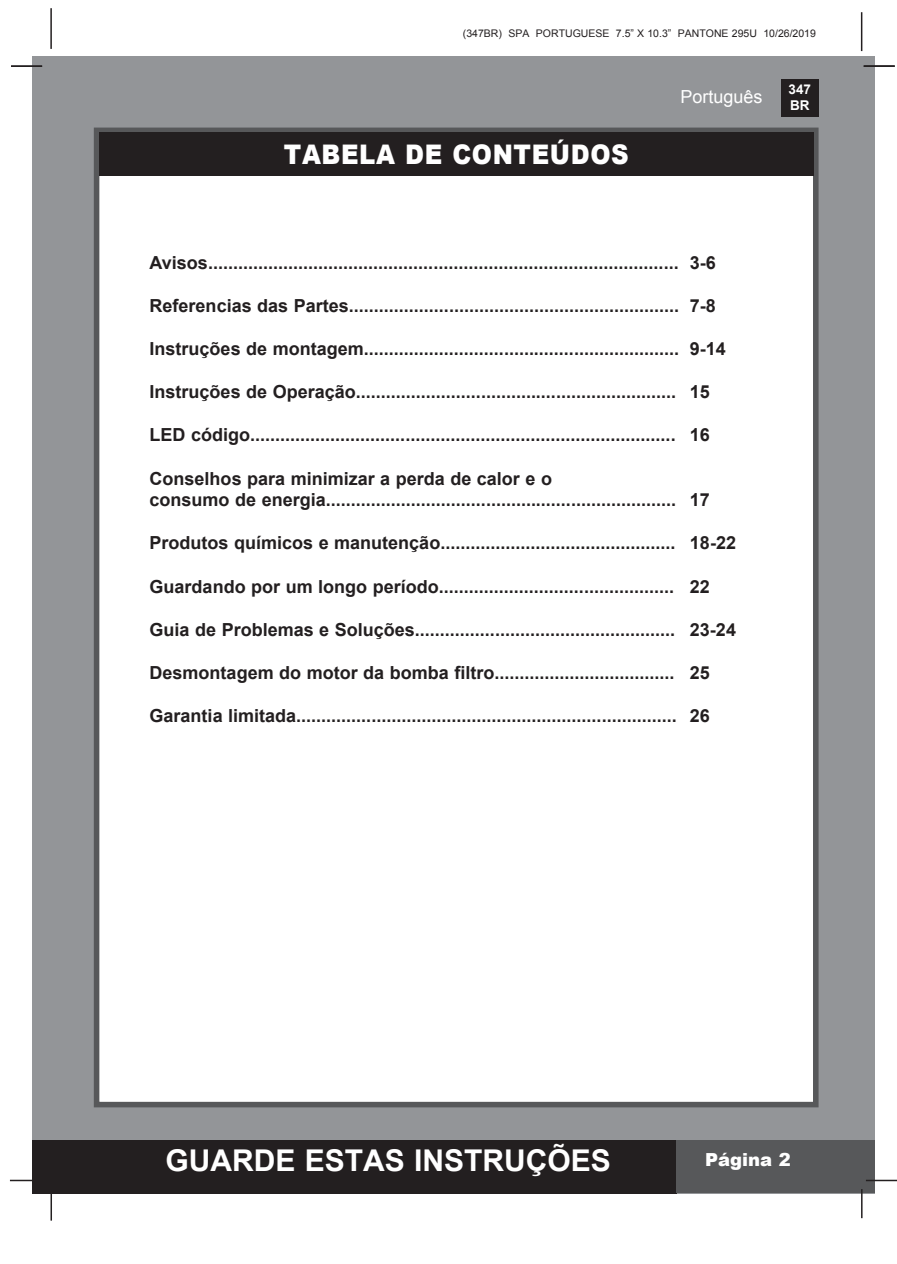
<style>
.page{position:relative;width:897px;height:1264px;background:#fff}
.page>*{position:absolute;margin:0;border:0;box-sizing:border-box;transform-origin:0 0}
.t1{font:700 30px "Arial";color:#fff}
.t2{font:900 27px "Arial";letter-spacing:.025em;color:#fff;scale:.9 1}
.t3{font:700 18px "Arial";color:#231f20}
.t4{font:18px "Arial";color:#fff}
.t5{font:900 18px "Arial";color:#fff}
.t6{font:700 13.5px/16.2px "Arial";color:#fff}
.t7{font:10.5px "Arial";color:#231f20}
</style>
<div class="page">
<div style="left:33px;top:56px;width:842px;height:1137px;background:#939598"></div>
<div style="left:780px;top:79px;width:38px;height:38px;background:#231f20"></div>
<hr style="left:50px;top:8px;width:2px;height:41px;background:#231f20">
<hr style="left:860px;top:12px;width:2px;height:39px;background:#231f20">
<div style="left:33px;top:1140px;width:644px;height:53px;background:#231f20"></div>
<div style="left:676px;top:1140px;width:199px;height:53px;background:#57585a"></div>
<hr style="left:865px;top:1179px;width:31px;height:2px;background:#231f20">
<hr style="left:860px;top:1189px;width:2px;height:29px;background:#231f20">
<hr style="left:50px;top:1190px;width:2px;height:30px;background:#231f20">
<hr style="left:10px;top:1179px;width:31px;height:2px;background:#231f20">
<div style="left:94px;top:128px;width:724px;height:979px;background:#fff;border:6px solid #57585a"></div>
<div style="left:99px;top:132px;width:714px;height:44px;background:#231f20"></div>
<hr style="left:863px;top:65px;width:31px;height:2px;background:#231f20">
<hr style="left:11px;top:65px;width:31px;height:2px;background:#231f20">
<p class="t7" style="left:463px;top:27px;width:354px">(347BR) SPA PORTUGUESE 7.5” X 10.3” PANTONE 295U 10/26/2019</p>
<p class="t2" style="left:284px;top:135px;width:384px">TABELA DE CONTEÚDOS</p>
<p class="t4" style="left:680px;top:85px;width:84px">Português</p>
<p class="t6" style="left:788px;top:81px;width:24px">347<br>BR</p>
<p class="t3" style="left:150px;top:250px;width:568px">Avisos.............................................................................................. 3-6</p>
<p class="t3" style="left:150px;top:293px;width:568px">Referencias das Partes.................................................................. 7-8</p>
<p class="t3" style="left:150px;top:337px;width:578px">Instruções de montagem............................................................... 9-14</p>
<p class="t3" style="left:150px;top:380px;width:562px">Instruções de Operação................................................................ 15</p>
<p class="t3" style="left:150px;top:423px;width:562px">LED código..................................................................................... 16</p>
<p class="t3" style="left:150px;top:466px;width:404px">Conselhos para minimizar a perda de calor e o</p>
<p class="t3" style="left:150px;top:488px;width:562px">consumo de energia...................................................................... 17</p>
<p class="t3" style="left:150px;top:531px;width:588px">Produtos químicos e manutenção............................................... 18-22</p>
<p class="t3" style="left:150px;top:574px;width:562px">Guardando por um longo período............................................... 22</p>
<p class="t3" style="left:150px;top:617px;width:588px">Guia de Problemas e Soluções.................................................... 23-24</p>
<p class="t3" style="left:150px;top:661px;width:562px">Desmontagem do motor da bomba filtro.................................... 25</p>
<p class="t3" style="left:150px;top:704px;width:562px">Garantia limitada............................................................................ 26</p>
<h1 class="t1" style="left:165px;top:1141px;width:447px">GUARDE ESTAS INSTRUÇÕES</h1>
<p class="t5" style="left:705px;top:1147px;width:87px">Página 2</p>
</div>
